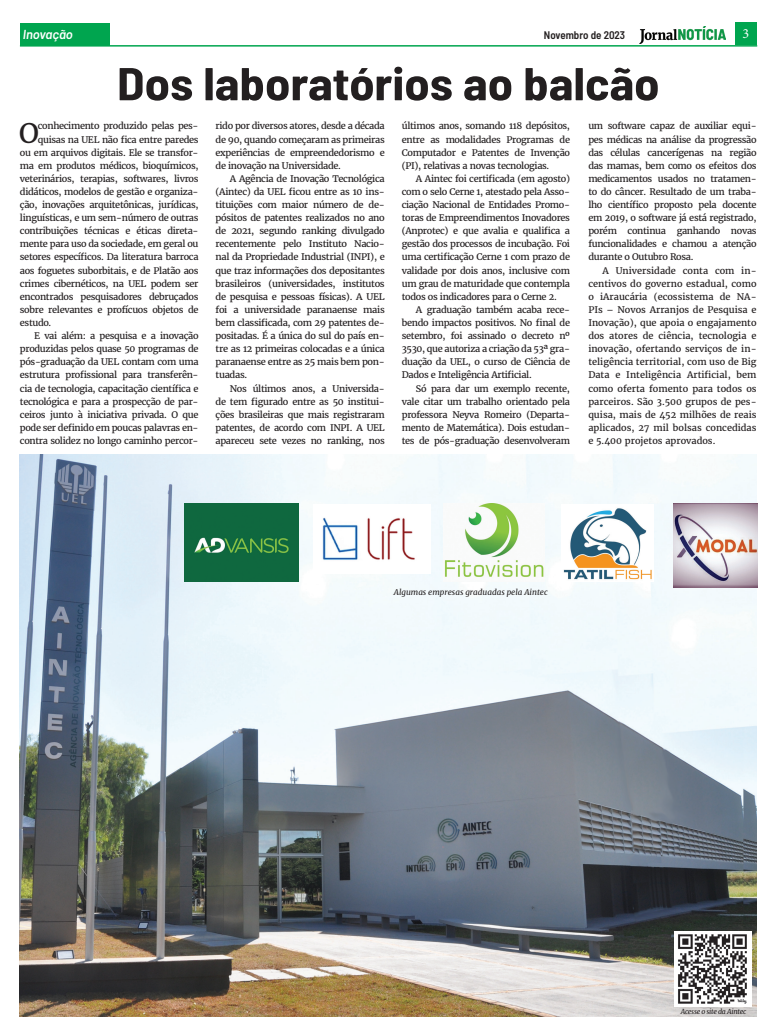
<style>
.page{position:relative;width:777px;height:1035px;background:#fff}
.page>*{position:absolute;margin:0;border:0;box-sizing:border-box;transform-origin:0 0}
.TITULO{font:700 semi-condensed 46px "Barlow";color:#231f20;scale:1.1 1}
.TEXTO1{font:26.6px "Merriweather";color:#231f20}
.t1{font:14px "Minion Pro";color:#fff}
.t2{font:italic 600 13px "Barlow";letter-spacing:-.005em;color:#fff}
.t3{font:600 semi-condensed 11px "Barlow";color:#231f20}
.TEXTO1-2{font:9px/13.1px "Merriweather";letter-spacing:-.035em;color:#231f20;text-align:justify}
.TEXTO1-3{font:9px/13.1px "Merriweather";letter-spacing:-.035em;color:#231f20;text-align:justify;scale:1.04 1}
.LEGENDA{font:italic 8px "Merriweather";color:#231f20}
.TEXTO1-4{font:italic 7px "Merriweather";letter-spacing:-.035em;color:#231f20}
</style>
<div class="page">
<img style="left:20px;top:455px;width:736px;height:561px">
<div style="left:20px;top:24px;width:89px;height:22px;background:#00a54f"></div>
<div style="left:735px;top:23px;width:22px;height:22px;background:#00a54f"></div>
<img style="left:640px;top:26px;width:86px;height:17px">
<hr style="left:20px;top:45px;width:737px;height:2px;background:#00a54f">
<img style="left:674px;top:931px;width:77px;height:75px">
<img style="left:561px;top:505px;width:92px;height:76px">
<img style="left:443px;top:504px;width:102px;height:77px">
<img style="left:673px;top:503px;width:84px;height:84px">
<img style="left:185px;top:503px;width:113px;height:78px">
<div style="left:313px;top:504px;width:118px;height:70px;background:#fff"></div>
<img style="left:322px;top:517px;width:93px;height:43px">
<p class="t2" style="left:23px;top:24px;width:52px">Inovação</p>
<p class="t3" style="left:544px;top:27px;width:83px">Novembro de 2023</p>
<p class="t1" style="left:742px;top:24px;width:8px">3</p>
<p class="TITULO" style="left:117px;top:50px;width:495px">Dos laboratórios ao balcão</p>
<p class="TEXTO1-2" style="left:216px;top:120px;width:171px">rido por diversos atores, desde a década de 90, quando começaram as primeiras experiências de empreendedorismo e de inovação na Universidade.</p>
<p class="TEXTO1-3" style="left:216px;top:172px;width:164px;text-indent:14px">A Agência de Inovação Tecnológica (Aintec) da UEL ficou entre as 10 ins&shy;tituições com maior número de de&shy;pósitos de patentes realizados no ano de 2021, segundo ranking divulgado recentemente pelo Instituto Nacio&shy;nal da Propriedade Industrial (INPI), e que traz informações dos depositantes brasileiros (universidades, institutos de pesquisa e pessoas físicas). A UEL foi a universidade paranaense mais bem classificada, com 29 patentes de&shy;positadas. É a única do sul do país en&shy;tre as 12 primeiras colocadas e a única paranaense entre as 25 mais bem pon&shy;tuadas.</p>
<p class="TEXTO1-2" style="left:216px;top:382px;width:171px;text-indent:14px">Nos últimos anos, a Universida&shy;de tem figurado entre as 50 institui&shy;ções brasileiras que mais registraram patentes, de acordo com INPI. A UEL apareceu sete vezes no ranking, nos</p>
<p class="TEXTO1-2" style="left:402px;top:120px;width:170px">últimos anos, somando 118 depósitos, entre as modalidades Programas de Computador e Patentes de Invenção (PI), relativas a novas tecnologias.</p>
<p class="TEXTO1-2" style="left:402px;top:172px;width:170px;text-indent:14px">A Aintec foi certificada (em agosto) com o selo Cerne 1, atestado pela Asso&shy;ciação Nacional de Entidades Promo&shy;toras de Empreendimentos Inovadores (Anprotec) e que avalia e qualifica a gestão dos processos de incubação. Foi uma certificação Cerne 1 com prazo de validade por dois anos, inclusive com um grau de maturidade que contempla todos os indicadores para o Cerne 2.</p>
<p class="TEXTO1-2" style="left:402px;top:303px;width:170px;text-indent:14px">A graduação também acaba rece&shy;bendo impactos positivos. No final de setembro, foi assinado o decreto nº 3530, que autoriza a criação da 53ª gra&shy;duação da UEL, o curso de Ciência de Dados e Inteligência Artificial.</p>
<p class="TEXTO1-2" style="left:402px;top:382px;width:170px;text-indent:14px">Só para dar um exemplo recente, vale citar um trabalho orientado pela professora Neyva Romeiro (Departa&shy;mento de Matemática). Dois estudan&shy;tes de pós-graduação desenvolveram</p>
<p class="TEXTO1-2" style="left:588px;top:120px;width:170px">um software capaz de auxiliar equi&shy;pes médicas na análise da progressão das células cancerígenas na região das mamas, bem como os efeitos dos medicamentos usados no tratamen&shy;to do câncer. Resultado de um traba&shy;lho científico proposto pela docente em 2019, o software já está registrado, porém continua ganhando novas funcionalidades e chamou a atenção durante o Outubro Rosa.</p>
<p class="TEXTO1-2" style="left:588px;top:264px;width:170px;text-indent:14px">A Universidade conta com in&shy;centivos do governo estadual, como o iAraucária (ecossistema de NA-PIs – Novos Arranjos de Pesquisa e Inovação), que apoia o engajamento dos atores de ciência, tecnologia e inovação, ofertando serviços de in&shy;teligência territorial, com uso de Big Data e Inteligência Artificial, bem como oferta fomento para todos os parceiros. São 3.500 grupos de pes&shy;quisa, mais de 452 milhões de reais aplicados, 27 mil bolsas concedidas e 5.400 projetos aprovados.</p>
<p class="TEXTO1" style="left:19px;top:116px;width:21px">O</p>
<p class="TEXTO1-2" style="left:38px;top:120px;width:162px">conhecimento produzido pelas pes-</p>
<p class="TEXTO1-2" style="left:38px;top:133px;width:162px">quisas na UEL não fica entre paredes</p>
<p class="TEXTO1-2" style="left:20px;top:146px;width:180px">ou em arquivos digitais. Ele se transfor-</p>
<p class="TEXTO1-2" style="left:20px;top:159px;width:180px">ma em produtos médicos, bioquímicos,</p>
<p class="TEXTO1-2" style="left:20px;top:172px;width:180px">veterinários, terapias, softwares, livros</p>
<p class="TEXTO1-2" style="left:20px;top:185px;width:180px">didáticos, modelos de gestão e organiza-</p>
<p class="TEXTO1-2" style="left:20px;top:198px;width:180px">ção, inovações arquitetônicas, jurídicas,</p>
<p class="TEXTO1-2" style="left:20px;top:211px;width:180px">linguísticas, e um sem-número de outras</p>
<p class="TEXTO1-2" style="left:20px;top:224px;width:180px">contribuições técnicas e éticas direta-</p>
<p class="TEXTO1-2" style="left:20px;top:238px;width:180px">mente para uso da sociedade, em geral ou</p>
<p class="TEXTO1-2" style="left:20px;top:251px;width:180px">setores específicos. Da literatura barroca</p>
<p class="TEXTO1-2" style="left:20px;top:264px;width:180px">aos foguetes suborbitais, e de Platão aos</p>
<p class="TEXTO1-2" style="left:20px;top:277px;width:180px">crimes cibernéticos, na UEL podem ser</p>
<p class="TEXTO1-2" style="left:20px;top:290px;width:180px">encontrados pesquisadores debruçados</p>
<p class="TEXTO1-2" style="left:20px;top:303px;width:180px">sobre relevantes e profícuos objetos de</p>
<p class="TEXTO1-2" style="left:20px;top:316px;width:33px">estudo.</p>
<p class="TEXTO1-2" style="left:20px;top:329px;width:180px;text-indent:14px">E vai além: a pesquisa e a inovação produzidas pelos quase 50 programas de pós-graduação da UEL contam com uma estrutura profissional para transferên&shy;cia de tecnologia, capacitação científica e tecnológica e para a prospecção de par&shy;ceiros junto à iniciativa privada. O que pode ser definido em poucas palavras en&shy;contra solidez no longo caminho percor-</p>
<p class="LEGENDA" style="left:394px;top:587px;width:155px">Algumas empresas graduadas pela Aintec</p>
<p class="TEXTO1-4" style="left:681px;top:1006px;width:67px">Acesse o site da Aintec</p>
</div>
